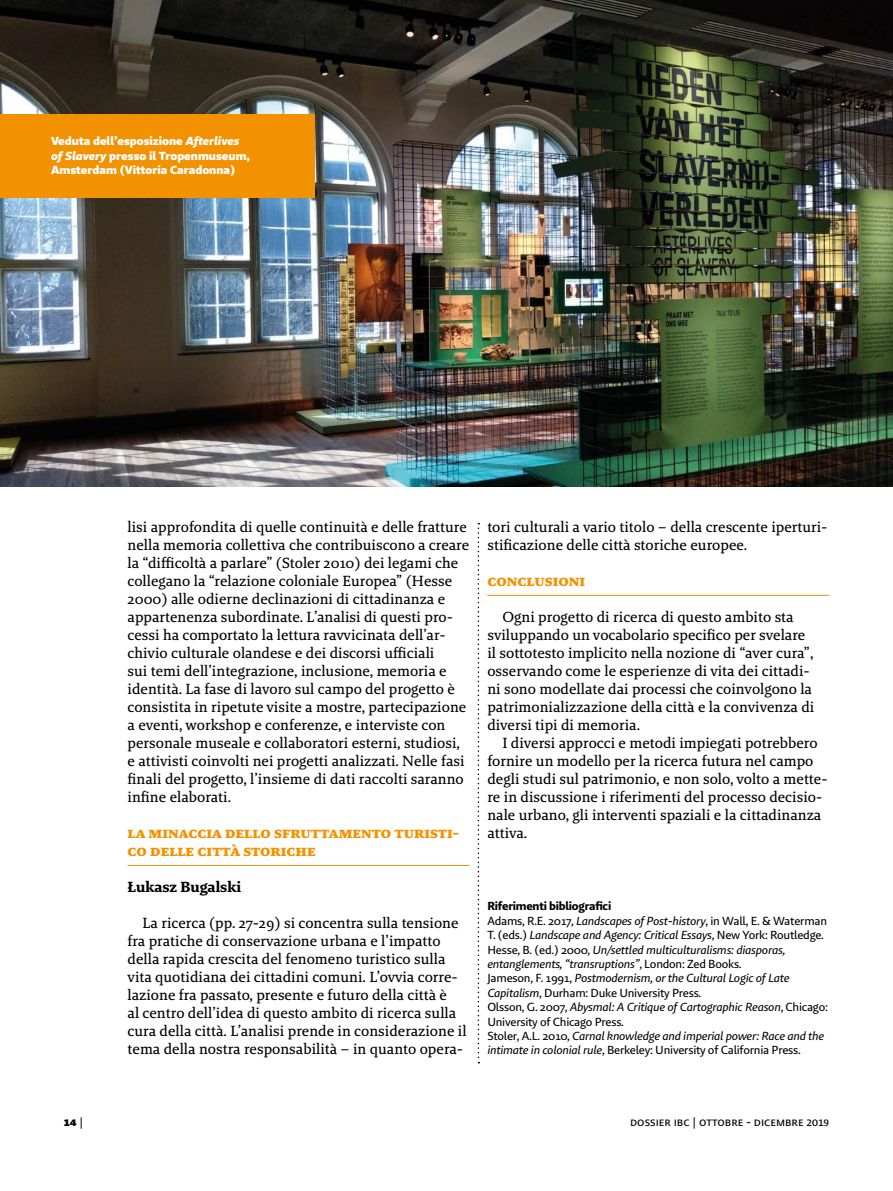
<style>
.page{position:relative;width:893px;height:1191px;background:#fff}
.page>*{position:absolute;margin:0;border:0;box-sizing:border-box;transform-origin:0 0}
.t1{font:15px/18px "Brando Text";color:#000}
.t2{font:900 15px/18px "Brando";color:#f39200}
.t3{font:700 15px "Brando";color:#000}
.t4{font:italic 12px/14.4px "Brando Sans Text";letter-spacing:-.02em;color:#000}
.t5{font:900 12px/14.4px "Brando Sans";color:#fff}
.t6{font:12px "Brando Sans Text";color:#000}
.t7{font:700 12px "Brando Sans";letter-spacing:-.02em;color:#000}
.t8{font:900 12px "Brando Sans";color:#000}
.s1{font-style:italic}
.s2{font-style:normal}
.s3{font-family:"Brando Sans Text";font-weight:400}
</style>
<div class="page">
<hr style="left:128px;top:865px;width:341px;height:1px;background:#f39200">
<hr style="left:487px;top:595px;width:342px;height:1px;background:#f39200">
<svg style="left:478px;top:523px;width:1px;height:540px"></svg>
<img style="left:0;top:0;width:893px;height:487px">
<div style="left:0;top:114px;width:315px;height:84px;background:#f39200"></div>
<p class="t5" style="left:51px;top:134px;width:201px">Veduta dell’esposizione <span class="s1">Afterlives of Slavery</span> presso il Tropenmuseum,<br>Amsterdam (Vittoria Caradonna)</p>
<p class="t1" style="left:128px;top:517px;width:343px">lisi approfondita di quelle continuità e delle fratture nella memoria collettiva che contribuiscono a creare la “difficoltà a parlare” (Stoler 2010) dei legami che collegano la “relazione coloniale Europea” (Hesse 2000) alle odierne declinazioni di cittadinanza e appartenenza subordinate. L’analisi di questi pro&shy;cessi ha comportato la lettura ravvicinata dell’ar&shy;chivio culturale olandese e dei discorsi ufficiali<br>sui temi dell’integrazione, inclusione, memoria e identità. La fase di lavoro sul campo del progetto è consistita in ripetute visite a mostre, partecipazione a eventi, workshop e conferenze, e interviste con personale museale e collaboratori esterni, studiosi, e attivisti coinvolti nei progetti analizzati. Nelle fasi finali del progetto, l’insieme di dati raccolti saranno infine elaborati.</p>
<p class="t2" style="left:128px;top:823px;width:333px">la minaccia dello sfruttamento turisti&shy;co delle città storiche</p>
<p class="t3" style="left:128px;top:877px;width:115px">Łukasz Bugalski</p>
<p class="t1" style="left:128px;top:913px;width:341px;text-indent:15px">La ricerca (pp. 27-29) si concentra sulla tensione fra pratiche di conservazione urbana e l’impatto della rapida crescita del fenomeno turistico sulla vita quotidiana dei cittadini comuni. L’ovvia corre&shy;lazione fra passato, presente e futuro della città è<br>al centro dell’idea di questo ambito di ricerca sulla cura della città. L’analisi prende in considerazione il tema della nostra responsabilità – in quanto opera-</p>
<p class="t1" style="left:487px;top:517px;width:342px">tori culturali a vario titolo – della crescente iperturi&shy;stificazione delle città storiche europee.</p>
<p class="t2" style="left:487px;top:571px;width:99px">conclusioni</p>
<p class="t1" style="left:487px;top:607px;width:328px;text-indent:15px">Ogni progetto di ricerca di questo ambito sta sviluppando un vocabolario specifico per svelare il sottotesto implicito nella nozione di “aver cura”, osservando come le esperienze di vita dei cittadi&shy;ni sono modellate dai processi che coinvolgono la patrimonializzazione della città e la convivenza di diversi tipi di memoria.</p>
<p class="t1" style="left:487px;top:733px;width:342px;text-indent:15px">I diversi approcci e metodi impiegati potrebbero fornire un modello per la ricerca futura nel campo degli studi sul patrimonio, e non solo, volto a mette&shy;re in discussione i riferimenti del processo decisio&shy;nale urbano, gli interventi spaziali e la cittadinanza attiva.</p>
<p class="t7" style="left:487px;top:898px;width:125px">Riferimenti bibliografici</p>
<p class="t4" style="left:487px;top:913px;width:342px"><span class="s2">Adams, R.E. 2017,</span> Landscapes of Post-history<span class="s2">, in Wall, E. &amp; Waterman T. (eds.)</span> Landscape and Agency: Critical Essays<span class="s2">, New York: Routledge.<br>Hesse, B. (ed.) 2000,</span> Un/settled multiculturalisms: diasporas, entanglements, “transruptions”<span class="s2">, London: Zed Books.<br>Jameson, F. 1991,</span> Postmodernism, or the Cultural Logic of Late Capitalism<span class="s2">, Durham: Duke University Press.<br>Olsson, G. 2007,</span> Abysmal: A Critique of Cartographic Reason<span class="s2">, Chicago:<br>University of Chicago Press.<br>Stoler, A.L. 2010,</span> Carnal knowledge and imperial power: Race and the intimate in colonial rule<span class="s2">, Berkeley: University of California Press.</span></p>
<p class="t8" style="left:64px;top:1114px;width:21px">14 <span class="s3">|</span></p>
<p class="t6" style="left:630px;top:1114px;width:201px">dossier ibc | ottobre - dicembre 2019</p>
</div>
